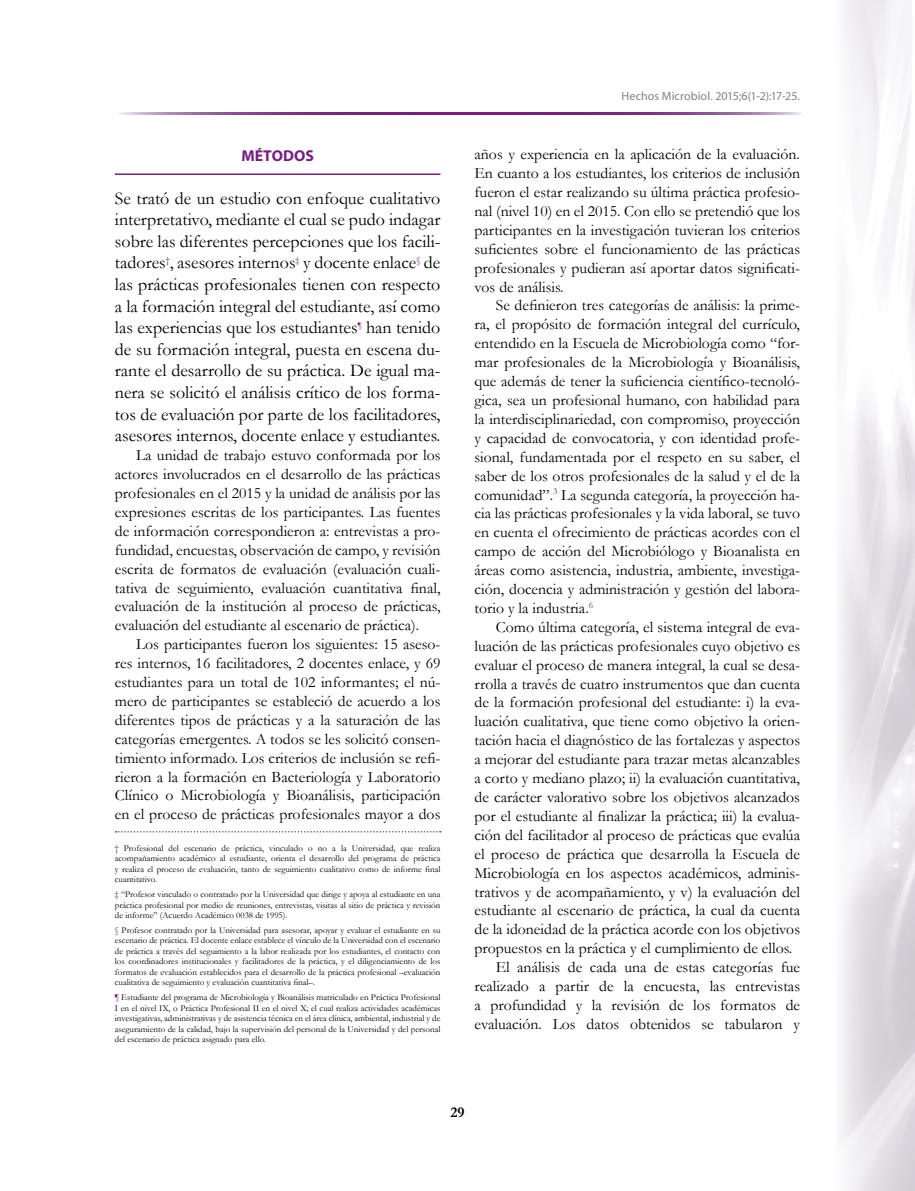
<style>
.page{position:relative;width:915px;height:1191px;background:#fff}
.page>*{position:absolute;margin:0;border:0;box-sizing:border-box;transform-origin:0 0}
.t1{font:18px/21.6px "Garamond";color:#000;text-align:justify}
.t2{font:15.75px/18.9px "Garamond";color:#000;text-align:justify}
.t3{font:700 15.75px "Myriad Pro";letter-spacing:.005em;color:#781d7d}
.t4{font:700 15px "Garamond";color:#000}
.t5{font:12px "Myriad Pro";letter-spacing:.005em;color:#808285}
.t6{font:9px/10.5px "Garamond";color:#000;text-align:justify}
.s1{color:#781d7d}
</style>
<div class="page">
<svg style="left:121px;top:112px;width:678px;height:2px"></svg>
<hr style="left:115px;top:173px;width:325px;height:2px;background:#781d7d">
<svg style="left:116px;top:831px;width:324px;height:1px"></svg>
<p class="t3" style="left:241px;top:145px;width:74px">MÉTODOS</p>
<p class="t1" style="left:115px;top:187px;width:327px">Se trató de un estudio con enfoque cualitativo interpretativo, mediante el cual se pudo indagar sobre las diferentes percepciones que los facili&shy;tadores<sup>†</sup>, asesores internos<sup>‡</sup> y docente enlace<sup>§</sup> de las prácticas profesionales tienen con respecto a la formación integral del estudiante, así como las experiencias que los estudiantes<sup>¶</sup> han tenido de su formación integral, puesta en escena du&shy;rante el desarrollo de su práctica. De igual ma&shy;nera se solicitó el análisis crítico de los forma&shy;tos de evaluación por parte de los facilitadores, asesores internos, docente enlace y estudiantes.</p>
<p class="t2" style="left:115px;top:445px;width:327px;text-indent:21px">La unidad de trabajo estuvo conformada por los actores involucrados en el desarrollo de las prácticas profesionales en el 2015 y la unidad de análisis por las expresiones escritas de los participantes. Las fuentes de información correspondieron a: entrevistas a pro&shy;fundidad, encuestas, observación de campo, y revisión escrita de formatos de evaluación (evaluación cuali&shy;tativa de seguimiento, evaluación cuantitativa final, evaluación de la institución al proceso de prácticas, evaluación del estudiante al escenario de práctica).</p>
<p class="t2" style="left:115px;top:634px;width:327px;text-indent:21px">Los participantes fueron los siguientes: 15 aseso&shy;res internos, 16 facilitadores, 2 docentes enlace, y 69 estudiantes para un total de 102 informantes; el nú&shy;mero de participantes se estableció de acuerdo a los diferentes tipos de prácticas y a la saturación de las categorías emergentes. A todos se les solicitó consen&shy;timiento informado. Los criterios de inclusión se refi&shy;rieron a la formación en Bacteriología y Laboratorio Clínico o Microbiología y Bioanálisis, participación en el proceso de prácticas profesionales mayor a dos</p>
<p class="t6" style="left:115px;top:842px;width:327px"><span class="s1">†</span> Profesional del escenario de práctica, vinculado o no a la Universidad, que realiza acompañamiento académico al estudiante, orienta el desarrollo del programa de práctica y realiza el proceso de evaluación, tanto de seguimiento cualitativo como de informe final cuantitativo.</p>
<p class="t6" style="left:115px;top:888px;width:327px"><span class="s1">‡</span> “Profesor vinculado o contratado por la Universidad que dirige y apoya al estudiante en una práctica profesional por medio de reuniones, entrevistas, visitas al sitio de práctica y revisión de informe” (Acuerdo Académico 0038 de 1995).</p>
<p class="t6" style="left:115px;top:924px;width:327px"><span class="s1">§</span> Profesor contratado por la Universidad para asesorar, apoyar y evaluar el estudiante en su escenario de práctica. El docente enlace establece el vínculo de la Universidad con el escenario de práctica a través del seguimiento a la labor realizada por los estudiantes, el contacto con los coordinadores institucionales y facilitadores de la práctica, y el diligenciamiento de los formatos de evaluación establecidos para el desarrollo de la práctica profesional –evaluación cualitativa de seguimiento y evaluación cuantitativa final–.</p>
<p class="t6" style="left:115px;top:991px;width:327px"><span class="s1">¶</span> Estudiante del programa de Microbiología y Bioanálisis matriculado en Práctica Profesional I en el nivel IX, o Práctica Profesional II en el nivel X; el cual realiza actividades académicas investigativas, administrativas y de asistencia técnica en el área clínica, ambiental, industrial y de aseguramiento de la calidad, bajo la supervisión del personal de la Universidad y del personal del escenario de práctica asignado para ello.</p>
<p class="t5" style="left:621px;top:89px;width:180px">Hechos Microbiol. 2015;6(1-2):17-25.</p>
<p class="t2" style="left:474px;top:144px;width:327px">años y experiencia en la aplicación de la evaluación.<br>En cuanto a los estudiantes, los criterios de inclusión fueron el estar realizando su última práctica profesio&shy;nal (nivel 10) en el 2015. Con ello se pretendió que los participantes en la investigación tuvieran los criterios suficientes sobre el funcionamiento de las prácticas profesionales y pudieran así aportar datos significati&shy;vos de análisis.</p>
<p class="t2" style="left:474px;top:296px;width:327px;text-indent:21px">Se definieron tres categorías de análisis: la prime&shy;ra, el propósito de formación integral del currículo, entendido en la Escuela de Microbiología como “for&shy;mar profesionales de la Microbiología y Bioanálisis, que además de tener la suficiencia científico-tecnoló&shy;gica, sea un profesional humano, con habilidad para la interdisciplinariedad, con compromiso, proyección y capacidad de convocatoria, y con identidad profe&shy;sional, fundamentada por el respeto en su saber, el saber de los otros profesionales de la salud y el de la comunidad”.<sup>3</sup> La segunda categoría, la proyección ha&shy;cia las prácticas profesionales y la vida laboral, se tuvo en cuenta el ofrecimiento de prácticas acordes con el campo de acción del Microbiólogo y Bioanalista en áreas como asistencia, industria, ambiente, investiga&shy;ción, docencia y administración y gestión del labora&shy;torio y la industria.<sup>6</sup></p>
<p class="t2" style="left:495px;top:617px;width:306px">Como última categoría, el sistema integral de eva-</p>
<p class="t2" style="left:474px;top:636px;width:327px">luación de las prácticas profesionales cuyo objetivo es</p>
<p class="t2" style="left:474px;top:655px;width:327px">evaluar el proceso de manera integral, la cual se desa-</p>
<p class="t2" style="left:474px;top:674px;width:327px">rrolla a través de cuatro instrumentos que dan cuenta</p>
<p class="t2" style="left:474px;top:692px;width:327px">de la formación profesional del estudiante: i) la eva-</p>
<p class="t2" style="left:474px;top:711px;width:327px">luación cualitativa, que tiene como objetivo la orien-</p>
<p class="t2" style="left:474px;top:730px;width:327px">tación hacia el diagnóstico de las fortalezas y aspectos</p>
<p class="t2" style="left:474px;top:749px;width:327px">a mejorar del estudiante para trazar metas alcanzables</p>
<p class="t2" style="left:474px;top:768px;width:327px">a corto y mediano plazo; ii) la evaluación cuantitativa,</p>
<p class="t2" style="left:474px;top:787px;width:327px">de carácter valorativo sobre los objetivos alcanzados</p>
<p class="t2" style="left:474px;top:806px;width:327px">por el estudiante al finalizar la práctica; iii) la evalua-</p>
<p class="t2" style="left:474px;top:825px;width:327px">ción del facilitador al proceso de prácticas que evalúa</p>
<p class="t2" style="left:474px;top:844px;width:327px">el proceso de práctica que desarrolla la Escuela de</p>
<p class="t2" style="left:474px;top:863px;width:327px">Microbiología en los aspectos académicos, adminis-</p>
<p class="t2" style="left:474px;top:881px;width:327px">trativos y de acompañamiento, y v) la evaluación del</p>
<p class="t2" style="left:474px;top:900px;width:327px">estudiante al escenario de práctica, la cual da cuenta</p>
<p class="t2" style="left:474px;top:919px;width:327px">de la idoneidad de la práctica acorde con los objetivos</p>
<p class="t2" style="left:474px;top:938px;width:319px">propuestos en la práctica y el cumplimiento de ellos.</p>
<p class="t2" style="left:495px;top:957px;width:306px">El análisis de cada una de estas categorías fue</p>
<p class="t2" style="left:474px;top:976px;width:327px">realizado a partir de la encuesta, las entrevistas</p>
<p class="t2" style="left:474px;top:995px;width:327px">a profundidad y la revisión de los formatos de</p>
<p class="t2" style="left:474px;top:1014px;width:327px">evaluación. Los datos obtenidos se tabularon y</p>
<p class="t4" style="left:450px;top:1102px;width:16px">29</p>
</div>
